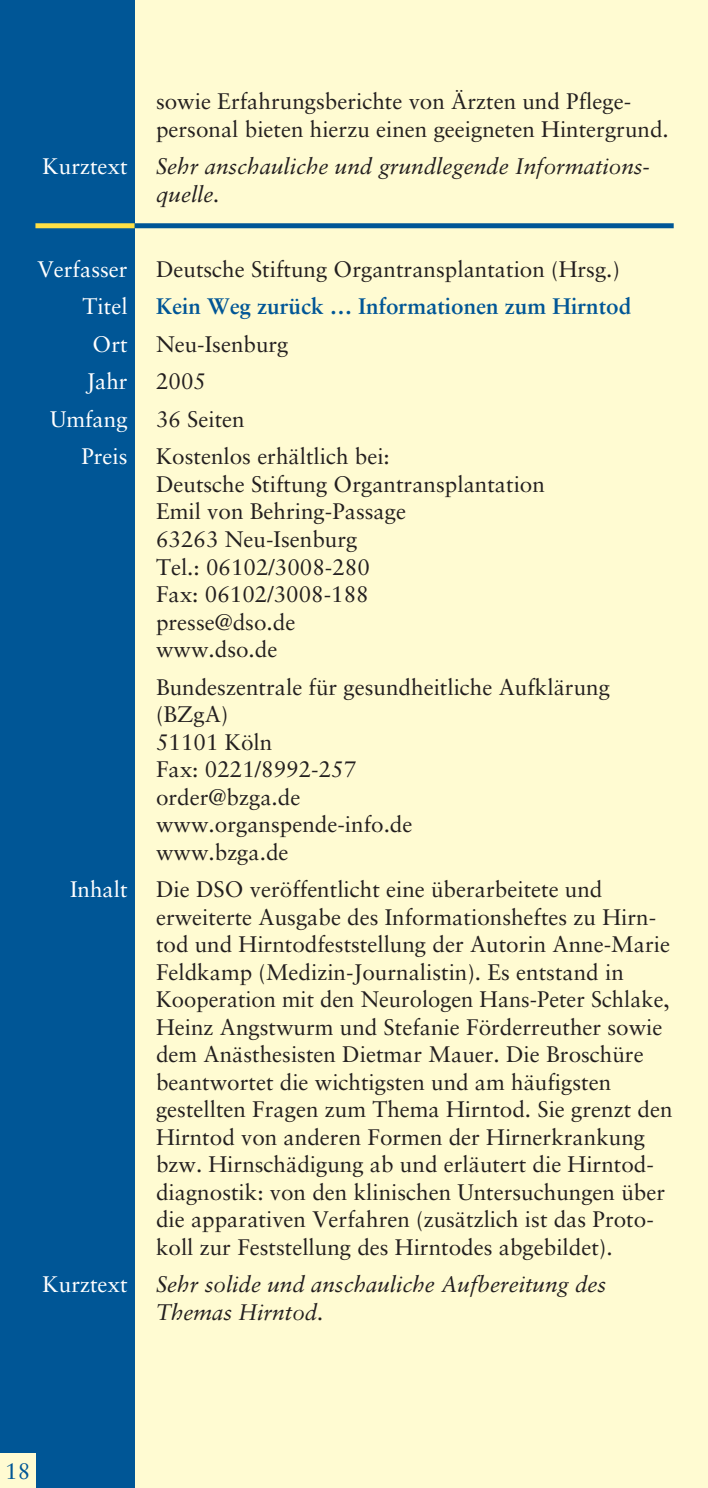
<style>
.page{position:relative;width:708px;height:1488px;background:#fffbd2}
.page>*{position:absolute;margin:0;border:0;box-sizing:border-box;transform-origin:0 0}
.t1{font:22.5px/27.5px "Sabon";color:#231f1f}
.t2{font:italic 22.5px/27.5px "Sabon";color:#231f1f}
.t3{font:22.5px/37.5px "Sabon";color:#fff;text-align:right}
.t4{font:700 22.5px "Sabon";color:#005696}
.t5{font:22.5px "Sabon";color:#005696}
</style>
<div class="page">
<div style="left:0;top:0;width:135px;height:1488px;background:#005696"></div>
<div style="left:35px;top:223px;width:100px;height:5px;background:#ffe045"></div>
<div style="left:135px;top:223px;width:538px;height:5px;background:#005696"></div>
<div style="left:0;top:1453px;width:35px;height:35px;background:#fffbd2"></div>
<p class="t3" style="left:43px;top:150px;width:86px">Kurztext</p>
<p class="t3" style="left:38px;top:252px;width:91px">Verfasser<br>Titel<br>Ort<br>Jahr<br>Umfang<br>Preis</p>
<p class="t3" style="left:70px;top:872px;width:59px">Inhalt</p>
<p class="t3" style="left:43px;top:1267px;width:86px">Kurztext</p>
<p class="t1" style="left:156px;top:90px;width:514px">sowie Erfahrungsberichte von Ärzten und Pflege&shy;personal bieten hierzu einen geeigneten Hintergrund.</p>
<p class="t2" style="left:156px;top:155px;width:495px">Sehr anschauliche und grundlegende Informations&shy;quelle.</p>
<p class="t1" style="left:156px;top:257px;width:465px">Deutsche Stiftung Organtransplantation (Hrsg.)</p>
<p class="t4" style="left:156px;top:297px;width:476px">Kein Weg zurück … Informationen zum Hirntod</p>
<p class="t1" style="left:156px;top:327px;width:235px;line-height:37.5px">Neu-Isenburg<br>2005<br>36 Seiten<br>Kostenlos erhältlich bei:</p>
<p class="t1" style="left:156px;top:472px;width:390px">Deutsche Stiftung Organtransplantation<br>Emil von Behring-Passage<br>63263 Neu-Isenburg<br>Tel.: 06102/3008-280<br>Fax: 06102/3008-188<br>presse@dso.de<br>www.dso.de</p>
<p class="t1" style="left:156px;top:675px;width:455px">Bundeszentrale für gesundheitliche Aufklärung (BZgA)<br>51101 Köln<br>Fax: 0221/8992-257<br>order@bzga.de<br>www.organspende-info.de<br>www.bzga.de</p>
<p class="t1" style="left:156px;top:877px;width:518px">Die DSO veröffentlicht eine überarbeitete und erweiterte Ausgabe des Informationsheftes zu Hirn&shy;tod und Hirntodfeststellung der Autorin Anne-Marie Feldkamp (Medizin-Journalistin). Es entstand in Kooperation mit den Neurologen Hans-Peter Schlake, Heinz Angstwurm und Stefanie Förderreuther sowie dem Anästhesisten Dietmar Mauer. Die Broschüre beantwortet die wichtigsten und am häufigsten gestellten Fragen zum Thema Hirntod. Sie grenzt den Hirntod von anderen Formen der Hirnerkrankung bzw. Hirnschädigung ab und erläutert die Hirntod&shy;diagnostik: von den klinischen Untersuchungen über die apparativen Verfahren (zusätzlich ist das Proto&shy;koll zur Feststellung des Hirntodes abgebildet).</p>
<p class="t2" style="left:156px;top:1272px;width:452px">Sehr solide und anschauliche Aufbereitung des<br>Themas Hirntod.</p>
<p class="t5" style="left:5px;top:1462px;width:27px">18</p>
</div>
